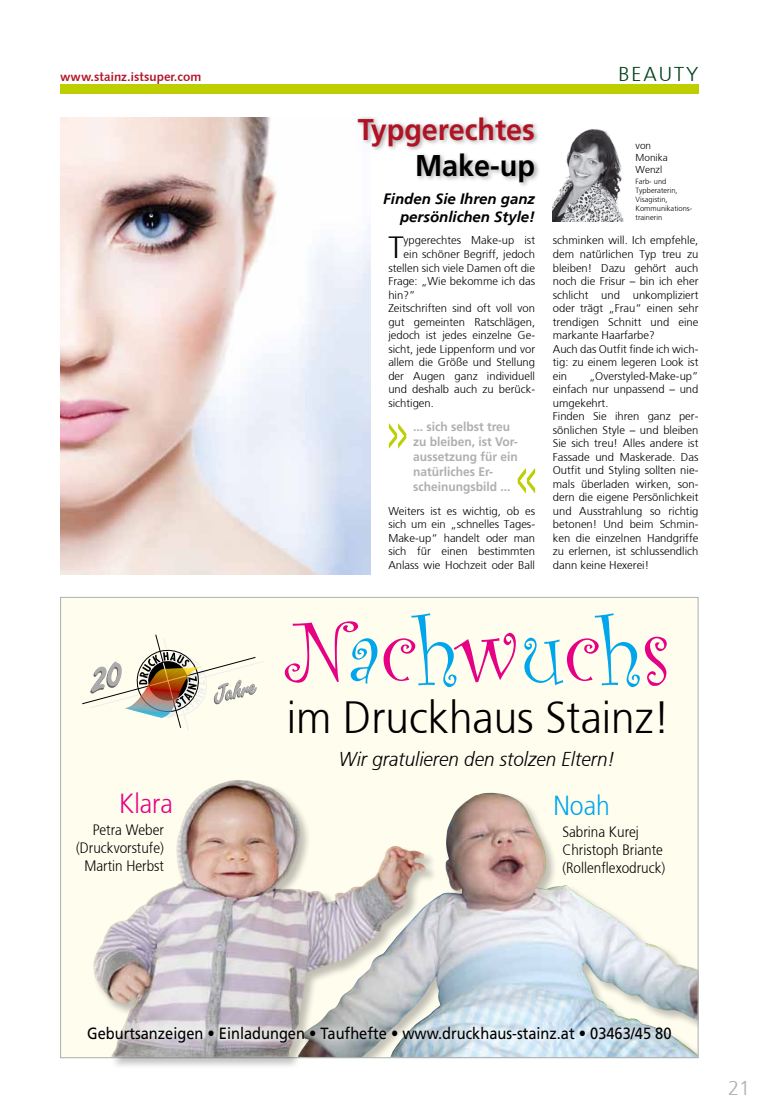
<style>
.page{position:relative;width:780px;height:1117px;background:#fff}
.page>*{position:absolute;margin:0;border:0;box-sizing:border-box;transform-origin:0 0}
.t1{font:91.38px "Curlz";color:#e50084}
.t2{font:300 45px "Frutiger";color:#000;scale:.94 1}
.t3{font:300 30.62px "Frutiger";color:#000}
.t4{font:700 30px "Frutiger";color:#b01424;scale:.96 1}
.t5{font:700 30px "Frutiger";color:#000;scale:.96 1}
.t6{font:300 27.5px "Frutiger";color:#e50084;scale:.9 1}
.t7{font:300 27.5px "Frutiger";color:#00a6eb;scale:.9 1}
.t8{font:italic 300 20px "Frutiger";color:#000;scale:.94 1}
.t9{font:300 20px "Frutiger";letter-spacing:.1em;color:#003f1b}
.t10{font:300 20px "Frutiger";color:#aeafb2}
.t11{font:16.25px "Frutiger";color:#000;scale:.9 1}
.t12{font:300 15px/18px "Frutiger";color:#000;scale:.9 1}
.t13{font:italic 700 15px/18px "Frutiger";color:#000;text-align:right}
.t14{font:700 12.5px/15px "Frutiger";color:#aeafb2;scale:.96 1}
.t15{font:12.5px "Humanist 531 BT Bold A";color:#b01424}
.t16{font:300 11.25px/13.5px "Frutiger";color:#000}
.t17{font:300 10px/12px "Frutiger";color:#000}
.t18{font:300 7.5px/9px "Frutiger";color:#000}
.s1{color:#00a6eb}
</style>
<div class="page">
<img style="left:60px;top:117px;width:310px;height:457px">
<div style="left:61px;top:597px;width:637px;height:460px;background:#fffdee"></div>
<img style="left:437px;top:793px;width:259px;height:262px">
<div style="left:92px;top:778px;width:345px;height:291px;background:#000;opacity:.25"></div>
<img style="left:93px;top:779px;width:334px;height:278px">
<svg style="left:82px;top:634px;width:181px;height:96px"></svg>
<svg style="left:92px;top:1018px;width:586px;height:32px;background:#cad1d5"></svg>
<div style="left:60px;top:85px;width:638px;height:9px;background:#bdcf00"></div>
<img style="left:553px;top:129px;width:70px;height:92px">
<div style="left:355px;top:114px;width:186px;height:74px;background:#000;opacity:.35"></div>
<svg style="left:389px;top:423px;width:17px;height:25px"></svg>
<svg style="left:517px;top:468px;width:18px;height:25px"></svg>
<p class="t15" style="left:60px;top:69px;width:143px">www.stainz.istsuper.com</p>
<h3 class="t9" style="left:618px;top:63px;width:82px">BEAUTY</h3>
<h3 class="t4" style="left:358px;top:111px;width:186px">Typgerechtes</h3>
<h3 class="t5" style="left:415px;top:147px;width:127px">Make-up</h3>
<h3 class="t13" style="left:383px;top:189px;width:153px">Finden Sie Ihren ganz persönlichen Style!</h3>
<h3 class="t3" style="left:388px;top:230px;width:17px">T</h3>
<p class="t16" style="left:403px;top:234px;width:133px">ypgerechtes Make-up ist</p>
<p class="t16" style="left:403px;top:247px;width:133px">ein schöner Begriff, jedoch</p>
<p class="t16" style="left:388px;top:261px;width:148px">stellen sich viele Damen oft die</p>
<p class="t16" style="left:388px;top:274px;width:148px">Frage: „Wie bekomme ich das</p>
<p class="t16" style="left:388px;top:288px;width:28px">hin?”</p>
<p class="t16" style="left:388px;top:301px;width:148px">Zeitschriften sind oft voll von</p>
<p class="t16" style="left:388px;top:315px;width:148px">gut gemeinten Ratschlägen,</p>
<p class="t16" style="left:388px;top:328px;width:148px">jedoch ist jedes einzelne Ge-</p>
<p class="t16" style="left:388px;top:342px;width:148px">sicht, jede Lippenform und vor</p>
<p class="t16" style="left:388px;top:355px;width:148px">allem die Größe und Stellung</p>
<p class="t16" style="left:388px;top:369px;width:148px">der Augen ganz individuell</p>
<p class="t16" style="left:388px;top:382px;width:148px">und deshalb auch zu berück-</p>
<p class="t16" style="left:388px;top:396px;width:47px">sichtigen.</p>
<p class="t14" style="left:413px;top:419px;width:111px">... sich selbst treu zu bleiben, ist Vor&shy;aussetzung für ein natürliches Er&shy;scheinungsbild ...</p>
<p class="t16" style="left:388px;top:504px;width:148px;text-align:justify">Weiters ist es wichtig, ob es sich um ein „schnelles Tages-Make-up“ handelt oder man sich für einen bestimmten Anlass wie Hochzeit oder Ball</p>
<p class="t17" style="left:635px;top:139px;width:34px">von<br>Monika<br>Wenzl</p>
<p class="t18" style="left:635px;top:176px;width:58px">Farb- und<br>Typberaterin,<br>Visagistin,<br>Kommunikations&shy;trainerin</p>
<p class="t16" style="left:553px;top:234px;width:147px">schminken will. Ich empfehle, dem natürlichen Typ treu zu bleiben! Dazu gehört auch noch die Frisur – bin ich eher schlicht und unkompliziert oder trägt „Frau“ einen sehr trendigen Schnitt und eine markante Haarfarbe?<br>Auch das Outfit finde ich wich&shy;tig: zu einem legeren Look ist ein</p>
<p class="t16" style="left:553px;top:369px;width:147px;text-indent:36px">„Overstyled-Make-up” einfach nur unpassend – und umgekehrt.<br>Finden Sie ihren ganz per&shy;sönlichen Style – und bleiben<br>Sie sich treu! Alles andere ist<br>Fassade und Maskerade. Das<br>Outfit und Styling sollten nie&shy;mals überladen wirken, son&shy;dern die eigene Persönlichkeit und Ausstrahlung so richtig betonen! Und beim Schmin&shy;ken die einzelnen Handgriffe zu erlernen, ist schlussendlich dann keine Hexerei!</p>
<h1 class="t1" style="left:285px;top:588px;width:386px">N<span class="s1">a</span>c<span class="s1">h</span>w<span class="s1">u</span>c<span class="s1">h</span>s</h1>
<h2 class="t2" style="left:287px;top:692px;width:409px">im Druckhaus Stainz!</h2>
<h3 class="t8" style="left:339px;top:747px;width:295px">Wir gratulieren den stolzen Eltern!</h3>
<h3 class="t6" style="left:119px;top:787px;width:61px">Klara</h3>
<h3 class="t7" style="left:553px;top:789px;width:64px">Noah</h3>
<h3 class="t12" style="left:76px;top:820px;width:99px;text-align:right">Petra Weber (Druckvorstufe)<br>Martin Herbst</h3>
<h3 class="t12" style="left:562px;top:822px;width:116px">Sabrina Kurej<br>Christoph Briante (Rollenflexodruck)</h3>
<h3 class="t11" style="left:87px;top:1023px;width:650px">Geburtsanzeigen • Einladungen • Taufhefte • www.druckhaus-stainz.at • 03463/45 80</h3>
<h3 class="t10" style="left:728px;top:1076px;width:24px">21</h3>
</div>
